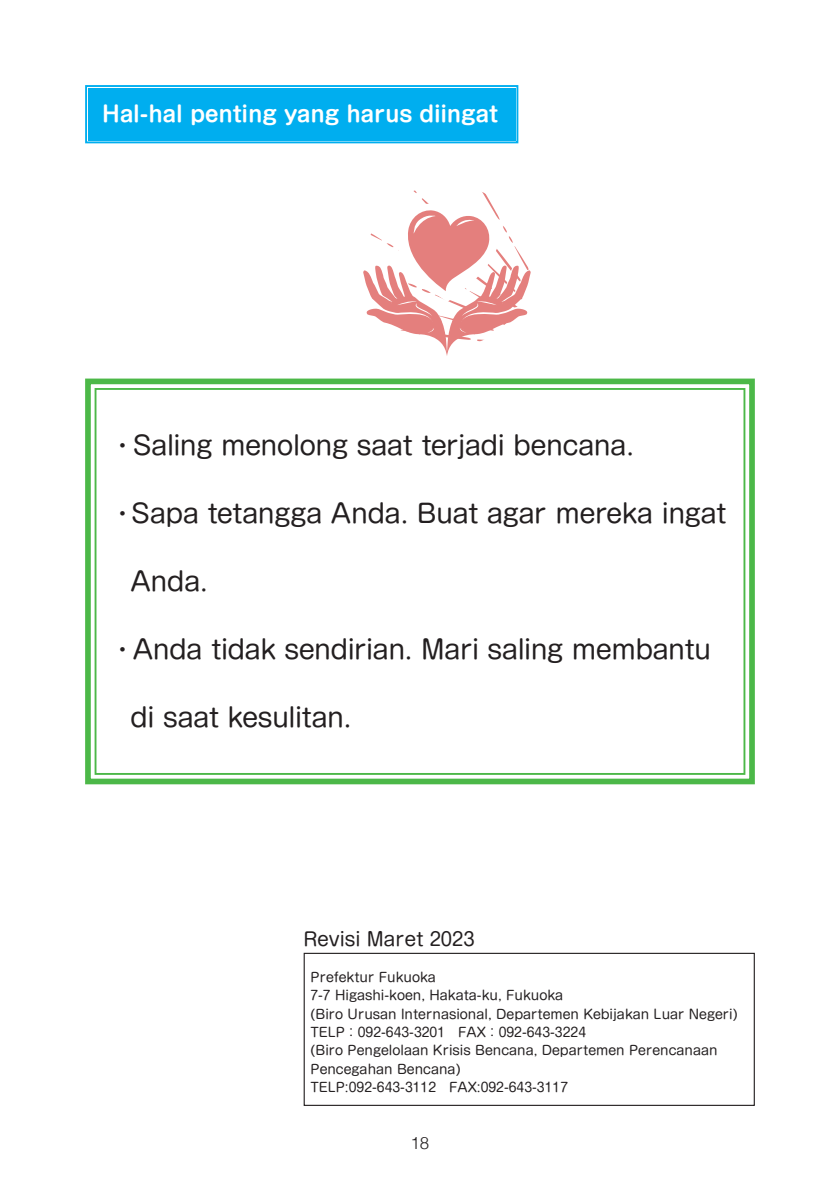
<style>
.page{position:relative;width:840px;height:1191px;background:#fff}
.page>*{position:absolute;margin:0;border:0;box-sizing:border-box;transform-origin:0 0}
.t1{font:25.6px "Shin M Go Pro";letter-spacing:-.015em;color:#231f20}
.t2{font:700 21.2px "Shin M Go Pro De";letter-spacing:-.01em;color:#fff}
.t3{font:18.4px "Shin M Go Pro";color:#231f20}
.t4{font:300 17px "Helvetica";color:#231f20}
.t5{font:12.8px/18.4px "Shin M Go Pro";color:#231f20}
</style>
<div class="page">
<div style="left:303px;top:952px;width:451px;height:154px;border:1px solid #231f20"></div>
<svg style="left:85px;top:378px;width:670px;height:407px"></svg>
<div style="left:94px;top:388px;width:651px;height:387px;border:2px solid #4cb848"></div>
<svg style="left:363px;top:190px;width:167px;height:166px"></svg>
<svg style="left:85px;top:85px;width:434px;height:59px;background:#0bb1ef"></svg>
<div style="left:89px;top:89px;width:425px;height:51px;border:2px solid #00aeef"></div>
<h2 class="t2" style="left:102px;top:97px;width:397px">Hal-hal penting yang harus diingat</h2>
<h1 class="t1" style="left:110px;top:425px;width:525px">・Saling menolong saat terjadi bencana.</h1>
<h1 class="t1" style="left:110px;top:493px;width:618px">・Sapa tetangga Anda. Buat agar mereka ingat</h1>
<h1 class="t1" style="left:130px;top:561px;width:79px">Anda.</h1>
<h1 class="t1" style="left:110px;top:629px;width:602px">・Anda tidak sendirian. Mari saling membantu</h1>
<h1 class="t1" style="left:130px;top:697px;width:222px">di saat kesulitan.</h1>
<h3 class="t3" style="left:303px;top:923px;width:172px">Revisi Maret 2023</h3>
<p class="t5" style="left:310px;top:966px;width:428px">Prefektur Fukuoka<br>7-7 Higashi-koen, Hakata-ku, Fukuoka<br>(Biro Urusan Internasional, Departemen Kebijakan Luar Negeri)<br>TELP：092-643-3201　FAX：092-643-3224<br>(Biro Pengelolaan Krisis Bencana, Departemen Perencanaan Pencegahan Bencana)<br>TELP:092-643-3112　FAX:092-643-3117</p>
<h3 class="t4" style="left:410px;top:1128px;width:20px">18</h3>
</div>
